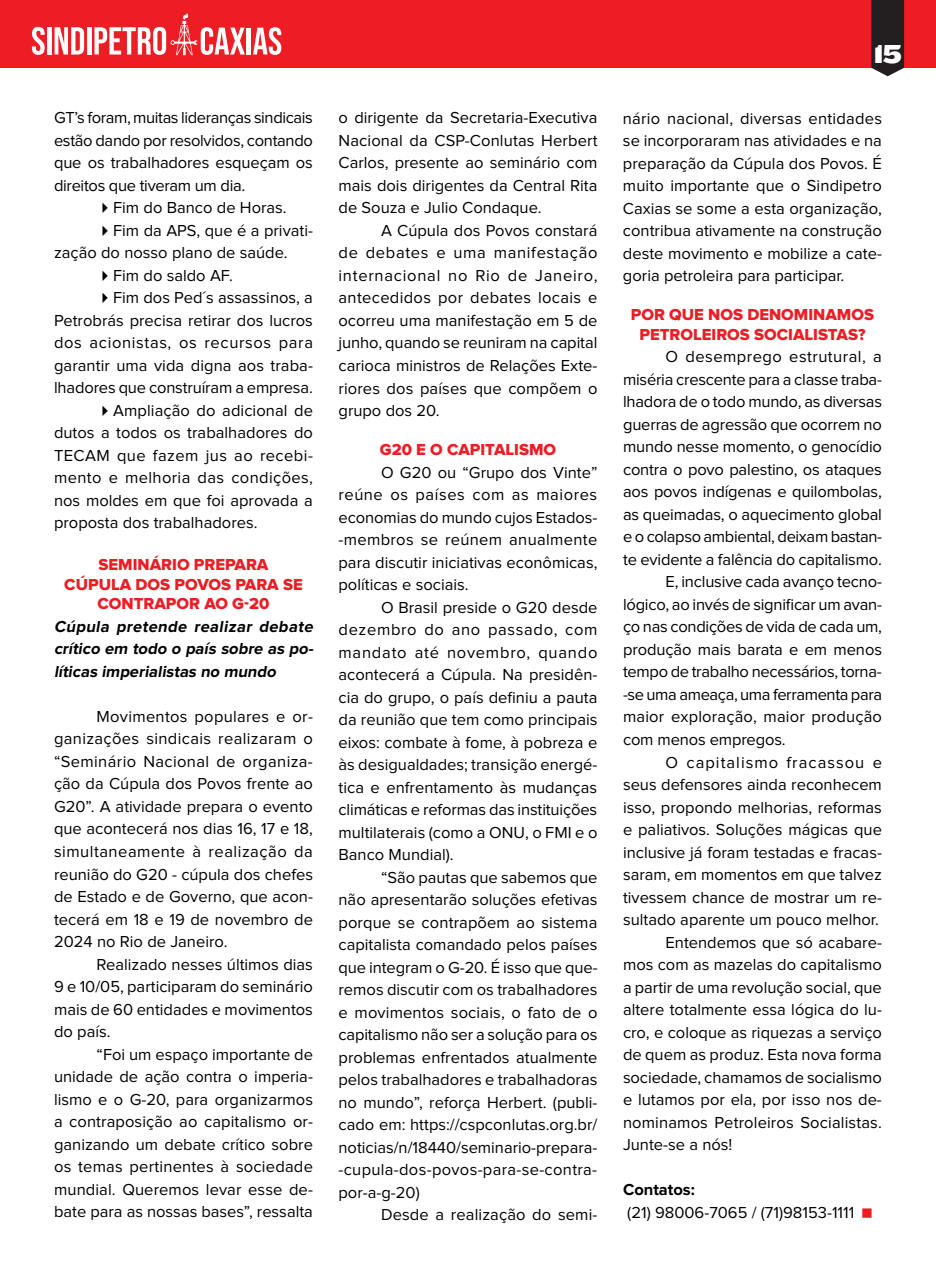
<style>
.page{position:relative;width:936px;height:1276px;background:#fff}
.page>*{position:absolute;margin:0;border:0;box-sizing:border-box;transform-origin:0 0}
.t1{font:27px "Knockout HTF73 Full Heviweight";color:#fff}
.t2{font:16.5px/22.5px "Proxima Nova";color:#000001;text-align:justify}
.t3{font:16.5px/19.5px "Proxima Nova Extrabld";color:#eb1d25;text-align:center}
.t4{font:16.5px "Proxima Nova";letter-spacing:-.02em;color:#000001}
.t5{font:italic 700 16.5px/22.5px "Proxima Nova";color:#000001;text-align:justify}
.t6{font:16.5px "Proxima Nova";letter-spacing:-.025em;color:#000001}
.t7{font:16.5px "Proxima Nova";letter-spacing:.03em;color:#000001}
.t8{font:16.5px "Proxima Nova";letter-spacing:.06em;color:#000001}
.t9{font:700 16.5px "Proxima Nova";color:#000001}
</style>
<div class="page">
<div style="left:0;top:0;width:935px;height:68px;background:#ee1d23"></div>
<svg style="left:871px;top:0;width:33px;height:76px;background:#302a2b"></svg>
<svg style="left:32px;top:27px;width:13px;height:28px"></svg>
<hr style="left:47px;top:27px;width:4px;height:27px;background:#fff">
<svg style="left:55px;top:27px;width:29px;height:27px"></svg>
<hr style="left:87px;top:27px;width:4px;height:27px;background:#fff">
<hr style="left:247px;top:28px;width:4px;height:26px;background:#fff">
<svg style="left:253px;top:27px;width:28px;height:28px"></svg>
<svg style="left:94px;top:13px;width:151px;height:42px"></svg>
<p class="t2" style="left:54px;top:107px;width:260px">GT’s foram, muitas lideranças sindicais estão dando por resolvidos, contando que os trabalhadores esqueçam os direitos que tiveram um dia.</p>
<p class="t2" style="left:97px;top:197px;width:192px">✔Fim do Banco de Horas.</p>
<p class="t2" style="left:54px;top:220px;width:260px;text-indent:43px">✔Fim da APS, que é a privati&shy;zação do nosso plano de saúde.</p>
<p class="t2" style="left:97px;top:265px;width:138px">✔Fim do saldo AF.</p>
<p class="t2" style="left:54px;top:287px;width:260px;text-indent:43px">✔Fim dos Ped´s assassinos, a Petrobrás precisa retirar dos lucros dos acionistas, os recursos para garantir uma vida digna aos traba&shy;lhadores que construíram a empresa.</p>
<p class="t2" style="left:54px;top:400px;width:260px;text-indent:43px">✔Ampliação do adicional de dutos a todos os trabalhadores do TECAM que fazem jus ao recebi&shy;mento e melhoria das condições, nos moldes em que foi aprovada a proposta dos trabalhadores.</p>
<p class="t3" style="left:64px;top:555px;width:240px">SEMINÁRIO PREPARA<br>CÚPULA DOS POVOS PARA SE<br>CONTRAPOR AO G-20</p>
<p class="t5" style="left:54px;top:615px;width:263px">Cúpula pretende realizar debate crítico em todo o país sobre as po&shy;líticas imperialistas no mundo</p>
<p class="t2" style="left:54px;top:706px;width:260px;text-indent:43px">Movimentos populares e or&shy;ganizações sindicais realizaram o “Seminário Nacional de organiza&shy;ção da Cúpula dos Povos frente ao G20”. A atividade prepara o evento que acontecerá nos dias 16, 17 e 18, simultaneamente à realização da reunião do G20 - cúpula dos chefes de Estado e de Governo, que acon&shy;tecerá em 18 e 19 de novembro de 2024 no Rio de Janeiro.</p>
<p class="t2" style="left:54px;top:953px;width:260px;text-indent:43px">Realizado nesses últimos dias 9 e 10/05, participaram do seminário mais de 60 entidades e movimentos do país.</p>
<p class="t2" style="left:54px;top:1043px;width:260px;text-indent:43px">“Foi um espaço importante de unidade de ação contra o imperia&shy;lismo e o G-20, para organizarmos a contraposição ao capitalismo or&shy;ganizando um debate crítico sobre os temas pertinentes à sociedade mundial. Queremos levar esse de&shy;bate para as nossas bases”, ressalta</p>
<p class="t2" style="left:338px;top:107px;width:260px">o dirigente da Secretaria-Executiva Nacional da CSP-Conlutas Herbert Carlos, presente ao seminário com mais dois dirigentes da Central Rita de Souza e Julio Condaque.</p>
<p class="t2" style="left:338px;top:220px;width:260px;text-indent:43px">A Cúpula dos Povos constará de debates e uma manifestação internacional no Rio de Janeiro, antecedidos por debates locais e ocorreu uma manifestação em 5 de junho, quando se reuniram na capital carioca ministros de Relações Exte&shy;riores dos países que compõem o grupo dos 20.</p>
<p class="t3" style="left:380px;top:440px;width:178px">G20 E O CAPITALISMO</p>
<p class="t2" style="left:338px;top:461px;width:260px;text-indent:43px">O G20 ou “Grupo dos Vinte” reúne os países com as maiores economias do mundo cujos Estados--membros se reúnem anualmente para discutir iniciativas econômicas, políticas e sociais.</p>
<p class="t2" style="left:338px;top:596px;width:260px;text-indent:43px">O Brasil preside o G20 desde dezembro do ano passado, com mandato até novembro, quando acontecerá a Cúpula. Na presidên&shy;cia do grupo, o país definiu a pauta da reunião que tem como principais eixos: combate à fome, à pobreza e às desigualdades; transição energé&shy;tica e enfrentamento às mudanças climáticas e reformas das instituições multilaterais (como a ONU, o FMI e o Banco Mundial).</p>
<p class="t2" style="left:338px;top:866px;width:260px;text-indent:43px">“São pautas que sabemos que não apresentarão soluções efetivas porque se contrapõem ao sistema capitalista comandado pelos países que integram o G-20. É isso que que&shy;remos discutir com os trabalhadores e movimentos sociais, o fato de o capitalismo não ser a solução para os problemas enfrentados atualmente pelos trabalhadores e trabalhadoras no mundo”, reforça Herbert. (publi&shy;cado em: https://cspconlutas.org.br/ noticias/n/18440/seminario-prepara--cupula-dos-povos-para-se-contra&shy;por-a-g-20)</p>
<p class="t2" style="left:381px;top:1204px;width:218px">Desde a realização do semi-</p>
<h1 class="t1" style="left:873px;top:39px;width:31px">15</h1>
<p class="t2" style="left:623px;top:108px;width:260px">nário nacional, diversas entidades se incorporaram nas atividades e na preparação da Cúpula dos Povos. É muito importante que o Sindipetro Caxias se some a esta organização, contribua ativamente na construção deste movimento e mobilize a cate&shy;goria petroleira para participar.</p>
<p class="t3" style="left:630px;top:305px;width:245px">POR QUE NOS DENOMINAMOS<br>PETROLEIROS SOCIALISTAS?</p>
<p class="t7" style="left:665px;top:349px;width:218px">O desemprego estrutural, a</p>
<p class="t2" style="left:623px;top:369px;width:260px">miséria crescente para a classe traba-</p>
<p class="t2" style="left:623px;top:391px;width:260px">lhadora de o todo mundo, as diversas</p>
<p class="t2" style="left:623px;top:414px;width:260px">guerras de agressão que ocorrem no</p>
<p class="t2" style="left:623px;top:436px;width:260px">mundo nesse momento, o genocídio</p>
<p class="t2" style="left:623px;top:459px;width:260px">contra o povo palestino, os ataques</p>
<p class="t2" style="left:623px;top:481px;width:260px">aos povos indígenas e quilombolas,</p>
<p class="t2" style="left:623px;top:504px;width:260px">as queimadas, o aquecimento global</p>
<p class="t4" style="left:623px;top:529px;width:260px">e o colapso ambiental, deixam bastan-</p>
<p class="t2" style="left:623px;top:549px;width:260px">te evidente a falência do capitalismo.</p>
<p class="t2" style="left:665px;top:571px;width:218px">E, inclusive cada avanço tecno-</p>
<p class="t2" style="left:623px;top:594px;width:260px">lógico, ao invés de significar um avan-</p>
<p class="t4" style="left:623px;top:619px;width:260px">ço nas condições de vida de cada um,</p>
<p class="t2" style="left:623px;top:639px;width:260px">produção mais barata e em menos</p>
<p class="t4" style="left:623px;top:664px;width:260px">tempo de trabalho necessários, torna-</p>
<p class="t6" style="left:623px;top:687px;width:260px">-se uma ameaça, uma ferramenta para</p>
<p class="t2" style="left:623px;top:706px;width:260px">maior exploração, maior produção</p>
<p class="t2" style="left:623px;top:729px;width:164px">com menos empregos.</p>
<p class="t8" style="left:665px;top:754px;width:218px">O capitalismo fracassou e</p>
<p class="t2" style="left:623px;top:774px;width:260px">seus defensores ainda reconhecem</p>
<p class="t2" style="left:623px;top:796px;width:260px">isso, propondo melhorias, reformas</p>
<p class="t2" style="left:623px;top:819px;width:260px">e paliativos. Soluções mágicas que</p>
<p class="t2" style="left:623px;top:841px;width:260px">inclusive já foram testadas e fracas-</p>
<p class="t2" style="left:623px;top:864px;width:260px">saram, em momentos em que talvez</p>
<p class="t2" style="left:623px;top:886px;width:260px">tivessem chance de mostrar um re-</p>
<p class="t2" style="left:623px;top:909px;width:257px">sultado aparente um pouco melhor.</p>
<p class="t2" style="left:665px;top:931px;width:218px">Entendemos que só acabare-</p>
<p class="t2" style="left:623px;top:954px;width:260px">mos com as mazelas do capitalismo</p>
<p class="t2" style="left:623px;top:976px;width:260px">a partir de uma revolução social, que</p>
<p class="t2" style="left:623px;top:999px;width:260px">altere totalmente essa lógica do lu-</p>
<p class="t2" style="left:623px;top:1021px;width:260px">cro, e coloque as riquezas a serviço</p>
<p class="t2" style="left:623px;top:1044px;width:260px">de quem as produz. Esta nova forma</p>
<p class="t2" style="left:623px;top:1066px;width:260px">sociedade, chamamos de socialismo</p>
<p class="t2" style="left:623px;top:1089px;width:260px">e lutamos por ela, por isso nos de-</p>
<p class="t2" style="left:623px;top:1111px;width:260px">nominamos Petroleiros Socialistas.</p>
<p class="t2" style="left:623px;top:1134px;width:111px">Junte-se a nós!</p>
<p class="t9" style="left:623px;top:1180px;width:73px">Contatos:</p>
<p class="t2" style="left:627px;top:1201px;width:228px">(21) 98006-7065 / (71)98153-1111</p>
</div>
